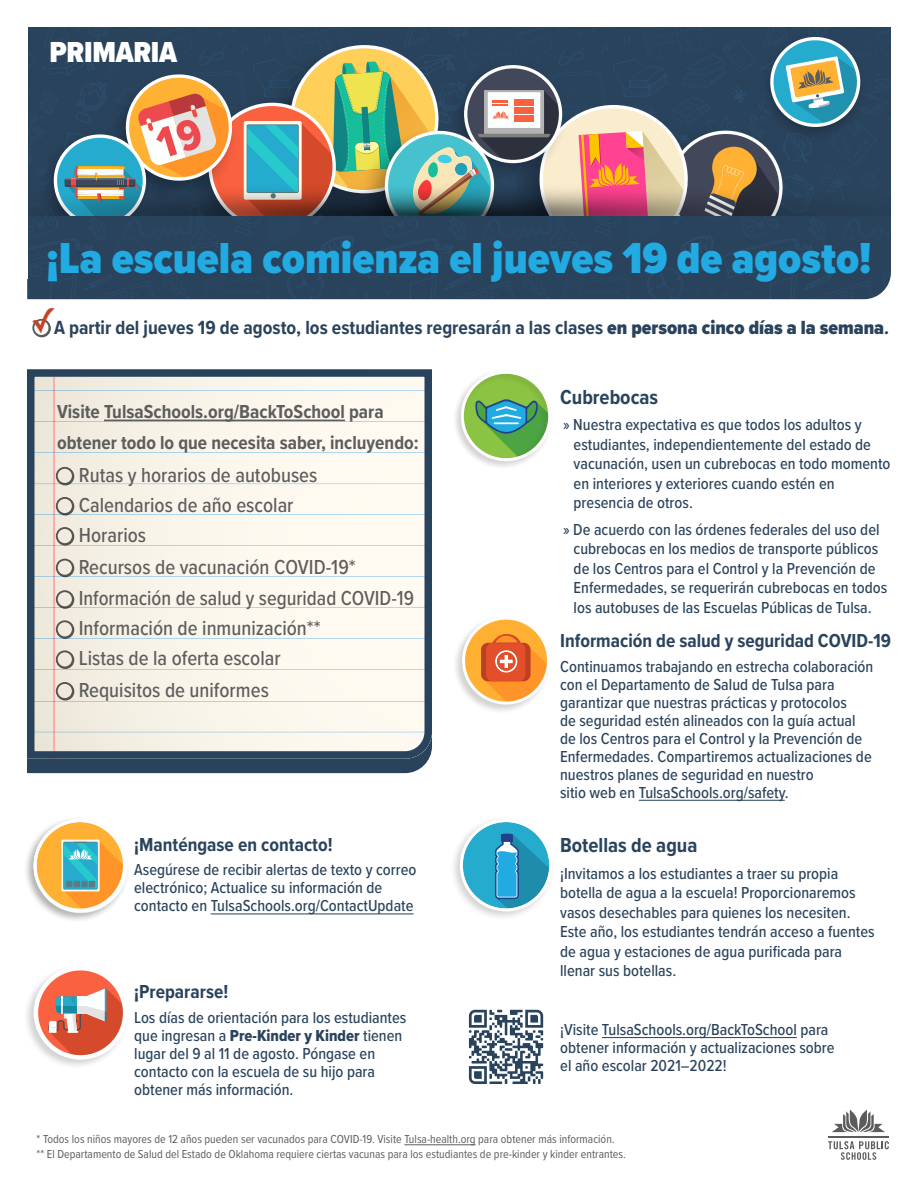
<style>
.page{position:relative;width:918px;height:1188px;background:#fff}
.page>*{position:absolute;margin:0;border:0;box-sizing:border-box;transform-origin:0 0}
.t1{font:900 45px "Proxima Nova Cond";color:#22abe2}
.t2{font:34.65px "Lucida Grande";color:#c74327}
.t3{font:900 30px "Proxima Nova Cond";letter-spacing:-.01em;color:#fff}
.t4{font:500 21px "Proxima Nova Cond";color:#5d5d5d}
.t5{font:700 21px "Proxima Nova Cond";color:#2a435c}
.t6{font:700 19.65px "Proxima Nova Cond";color:#2a435c}
.t7{font:700 19.5px/31.5px "Proxima Nova Cond";color:#5d5d5d}
.t8{font:700 19.5px "Proxima Nova Cond";color:#2a435c}
.t9{font:500 16.5px/18px "Proxima Nova Cond";color:#2a435c}
.t10{font:12px/15px "Proxima Nova Cond";color:#5d5d5d}
.s1{font-weight:900}
.s2{font-family:"Proxima Nova Cond Extrabld";font-weight:400}
</style>
<div class="page">
<div style="left:27px;top:27px;width:864px;height:262px;background:#2a435c"></div>
<svg style="left:40px;top:31px;width:827px;height:152px"></svg>
<img style="left:47px;top:183px;width:797px;height:33px">
<div style="left:27px;top:216px;width:864px;height:83px;background:#2a435c"></div>
<hr style="left:27px;top:27px;width:1px;height:252px;background:#fff">
<svg style="left:27px;top:369px;width:405px;height:312px"></svg>
<hr style="left:404px;top:1144px;width:72px;height:1px;background:#5d5d5d">
<svg style="left:55px;top:466px;width:20px;height:20px"></svg>
<svg style="left:55px;top:496px;width:20px;height:20px"></svg>
<svg style="left:55px;top:526px;width:20px;height:21px"></svg>
<svg style="left:55px;top:558px;width:20px;height:20px"></svg>
<svg style="left:55px;top:589px;width:20px;height:21px"></svg>
<svg style="left:55px;top:619px;width:20px;height:21px"></svg>
<svg style="left:55px;top:650px;width:20px;height:20px"></svg>
<svg style="left:27px;top:681px;width:405px;height:93px"></svg>
<hr style="left:104px;top:420px;width:241px;height:1px;background:#5d5d5d">
<hr style="left:828px;top:1136px;width:61px;height:1px;background:#5c5c5c">
<svg style="left:828px;top:1141px;width:61px;height:19px"></svg>
<svg style="left:832px;top:1109px;width:53px;height:23px"></svg>
<svg style="left:32px;top:318px;width:19px;height:20px"></svg>
<hr style="left:602px;top:1037px;width:195px;height:1px;background:#2a435c">
<hr style="left:211px;top:913px;width:203px;height:1px;background:#2a435c">
<div style="left:24px;top:964px;width:105px;height:106px;background:#231f20;opacity:.2"></div>
<svg style="left:36px;top:968px;width:89px;height:89px"></svg>
<svg style="left:49px;top:987px;width:76px;height:70px"></svg>
<div style="left:34px;top:966px;width:93px;height:94px;border:4px solid #fff;border-radius:50%"></div>
<hr style="left:639px;top:800px;width:146px;height:1px;background:#2a435c">
<div style="left:453px;top:615px;width:98px;height:99px;background:#231f20;opacity:.2"></div>
<div style="left:464px;top:618px;width:85px;height:85px;background:#ffb033;border-radius:42px"></div>
<svg style="left:481px;top:633px;width:68px;height:70px"></svg>
<div style="left:462px;top:617px;width:88px;height:88px;border:3px solid #fff;border-radius:50%"></div>
<svg style="left:469px;top:1010px;width:74px;height:74px"></svg>
<div style="left:452px;top:368px;width:102px;height:102px;background:#231f20;opacity:.2"></div>
<svg style="left:459px;top:369px;width:94px;height:94px"></svg>
<div style="left:24px;top:816px;width:106px;height:107px;background:#231f20;opacity:.2"></div>
<div style="left:37px;top:822px;width:87px;height:88px;background:#ffb033;border-radius:44px"></div>
<svg style="left:61px;top:840px;width:63px;height:70px"></svg>
<div style="left:34px;top:819px;width:92px;height:93px;border:3px solid #fff;border-radius:50%"></div>
<div style="left:450px;top:816px;width:105px;height:105px;background:#231f20;opacity:.2"></div>
<svg style="left:463px;top:822px;width:86px;height:86px;fill:#25abce"></svg>
<svg style="left:495px;top:834px;width:54px;height:74px;background:#47a5c8"></svg>
<div style="left:460px;top:819px;width:92px;height:92px;border:3px solid #fff;border-radius:50%"></div>
<p class="t3" style="left:50px;top:30px;width:129px">PRIMARIA</p>
<p class="t1" style="left:46px;top:225px;width:827px">¡La escuela comienza el jueves 19 de agosto!</p>
<p class="t2" style="left:30px;top:301px;width:28px">✓</p>
<p class="t6" style="left:54px;top:313px;width:837px">A partir del jueves 19 de agosto, los estudiantes regresarán a las clases <span class="s1">en persona cinco días a la semana</span>.</p>
<p class="t7" style="left:57px;top:395px;width:363px">Visite TulsaSchools.org/BackToSchool para obtener todo lo que necesita saber, incluyendo:</p>
<p class="t4" style="left:79px;top:459px;width:240px">Rutas y horarios de autobuses</p>
<p class="t4" style="left:79px;top:490px;width:216px">Calendarios de año escolar</p>
<p class="t4" style="left:79px;top:520px;width:69px">Horarios</p>
<p class="t4" style="left:79px;top:551px;width:278px">Recursos de vacunación COVID-19*</p>
<p class="t4" style="left:79px;top:583px;width:337px">Información de salud y seguridad COVID-19</p>
<p class="t4" style="left:79px;top:613px;width:243px">Información de inmunización**</p>
<p class="t4" style="left:79px;top:643px;width:203px">Listas de la oferta escolar</p>
<p class="t4" style="left:79px;top:675px;width:192px">Requisitos de uniformes</p>
<p class="t8" style="left:134px;top:830px;width:200px">¡Manténgase en contacto!</p>
<p class="t9" style="left:134px;top:860px;width:284px">Asegúrese de recibir alertas de texto y correo electrónico; Actualice su información de contacto en TulsaSchools.org/ContactUpdate</p>
<p class="t8" style="left:134px;top:978px;width:96px">¡Prepararse!</p>
<p class="t9" style="left:134px;top:1008px;width:274px">Los días de orientación para los estudiantes que ingresan a <span class="s2">Pre-Kinder y Kinder</span> tienen lugar del 9 al 11 de agosto. Póngase en contacto con la escuela de su hijo para obtener más información.</p>
<p class="t5" style="left:560px;top:382px;width:100px">Cubrebocas</p>
<p class="t9" style="left:574px;top:415px;width:318px;line-height:19.5px;text-indent:-11px">» Nuestra expectativa es que todos los adultos y estudiantes, independientemente del estado de vacunación, usen un cubrebocas en todo momento en interiores y exteriores cuando estén en presencia de otros.</p>
<p class="t9" style="left:574px;top:519px;width:315px;line-height:19.5px;text-indent:-11px">» De acuerdo con las órdenes federales del uso del cubrebocas en los medios de transporte públicos de los Centros para el Control y la Prevención de Enfermedades, se requerirán cubrebocas en todos los autobuses de las Escuelas Públicas de Tulsa.</p>
<p class="t8" style="left:560px;top:626px;width:332px">Información de salud y seguridad COVID-19</p>
<p class="t9" style="left:560px;top:657px;width:315px">Continuamos trabajando en estrecha colaboración con el Departamento de Salud de Tulsa para garantizar que nuestras prácticas y protocolos<br>de seguridad estén alineados con la guía actual de los Centros para el Control y la Prevención de Enfermedades. Compartiremos actualizaciones de nuestros planes de seguridad en nuestro<br>sitio web en TulsaSchools.org/safety.</p>
<p class="t5" style="left:560px;top:830px;width:139px">Botellas de agua</p>
<p class="t9" style="left:560px;top:863px;width:316px;line-height:19.5px">¡Invitamos a los estudiantes a traer su propia botella de agua a la escuela! Proporcionaremos vasos desechables para quienes los necesiten.<br>Este año, los estudiantes tendrán acceso a fuentes de agua y estaciones de agua purificada para llenar sus botellas.</p>
<p class="t9" style="left:560px;top:1020px;width:276px">¡Visite TulsaSchools.org/BackToSchool para obtener información y actualizaciones sobre el año escolar 2021–2022!</p>
<p class="t10" style="left:37px;top:1131px;width:591px">* Todos los niños mayores de 12 años pueden ser vacunados para COVID-19. Visite Tulsa-health.org para obtener más información.<br>** El Departamento de Salud del Estado de Oklahoma requiere ciertas vacunas para los estudiantes de pre-kinder y kinder entrantes.</p>
</div>
